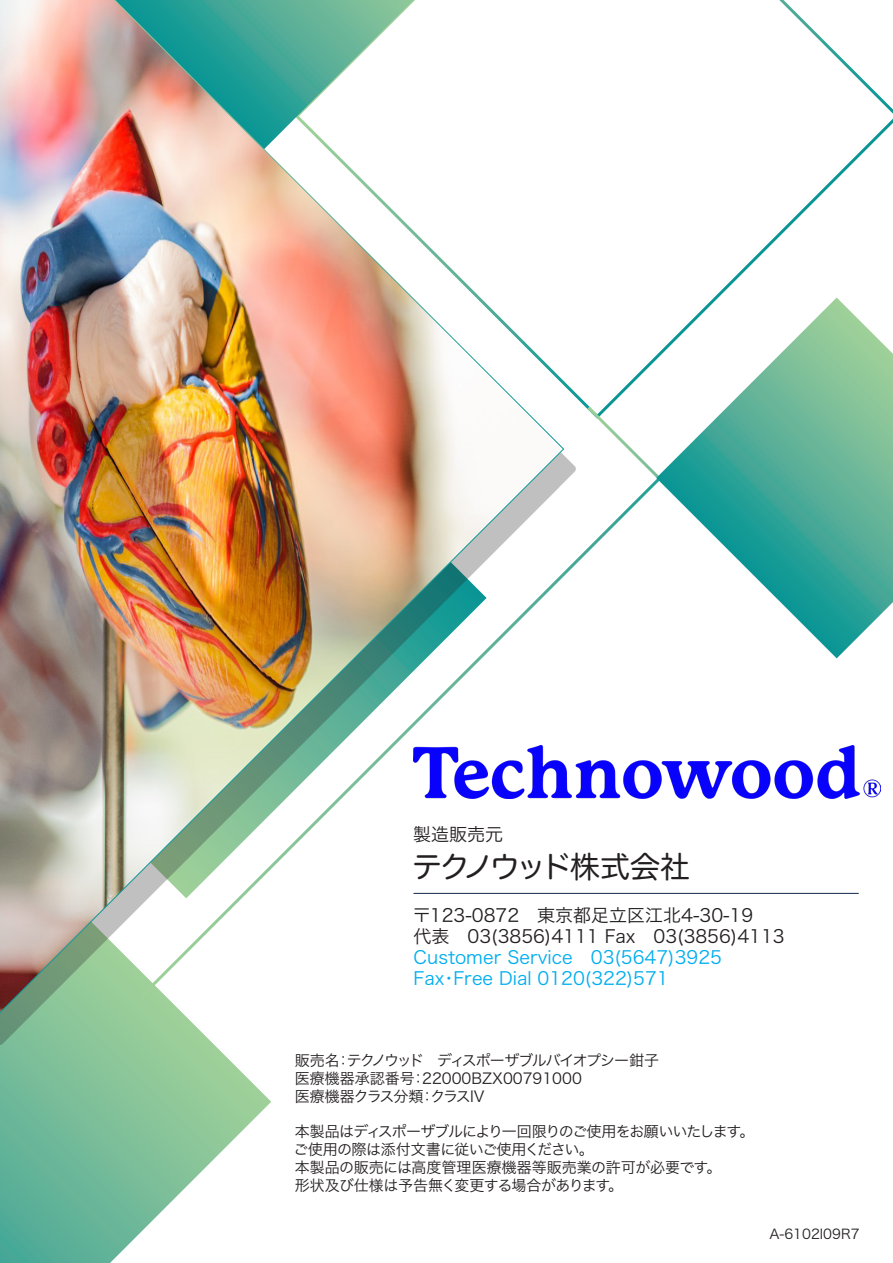
<style>
.page{position:relative;width:893px;height:1263px;background:#fff}
.page>*{position:absolute;margin:0;border:0;box-sizing:border-box;transform-origin:0 0}
.t1{font:30px "Hira Maru Pro W4";letter-spacing:-.08em;color:#231f20}
.t2{font:18px "Hira Kaku Pro W3";color:#231f20}
.t3{font:18px "Hira Kaku Pro W3";color:#00aeef}
.t4{font:15px "Hira Kaku Pro N W3";color:#231f20}
.t5{font:15px "Hira Kaku Pro N W3";letter-spacing:-.03em;color:#231f20}
.t6{font:15px "Hira Kaku Pro N W3";letter-spacing:-.07em;color:#231f20}
.t7{font:15px "Hira Kaku Pro N W3";letter-spacing:-.085em;color:#231f20}
.t8{font:15px "Hira Kaku Pro N W3";letter-spacing:-.05em;color:#231f20}
.t9{font:13.5px "Hira Kaku Pro W3";color:#231f20}
</style>
<div class="page">
<svg style="left:0;top:1045px;width:271px;height:218px"></svg>
<svg style="left:655px;top:0;width:238px;height:356px"></svg>
<div style="left:0;top:0;width:576px;height:1045px;background:#231f20;opacity:.28"></div>
<img style="left:0;top:0;width:564px;height:1021px">
<img style="left:414px;top:745px;width:467px;height:54px">
<hr style="left:414px;top:893px;width:444px;height:1px;background:#10294b">
<svg style="left:656px;top:298px;width:237px;height:360px"></svg>
<p class="t2" style="left:413px;top:819px;width:91px">製造販売元</p>
<p class="t1" style="left:412px;top:841px;width:279px">テクノウッド株式会社</p>
<p class="t2" style="left:413px;top:899px;width:342px">〒123-0872　東京都足立区江北4-30-19</p>
<p class="t2" style="left:414px;top:920px;width:373px">代表　03(3856)4111 Fax　03(3856)4113</p>
<p class="t3" style="left:414px;top:941px;width:310px">Customer Service　03(5647)3925</p>
<p class="t3" style="left:414px;top:962px;width:257px">Fax･Free Dial 0120(322)571</p>
<p class="t7" style="left:295px;top:1047px;width:366px">販売名：テクノウッド　ディスポーザブルバイオプシー鉗子</p>
<p class="t4" style="left:295px;top:1065px;width:289px">医療機器承認番号：22000BZX00791000</p>
<p class="t8" style="left:295px;top:1083px;width:191px">医療機器クラス分類：クラスIV</p>
<p class="t6" style="left:295px;top:1118px;width:461px">本製品はディスポーザブルにより一回限りのご使用をお願いいたします。</p>
<p class="t5" style="left:294px;top:1136px;width:302px">ご使用の際は添付文書に従いご使用ください。</p>
<p class="t4" style="left:295px;top:1154px;width:428px">本製品の販売には高度管理医療機器等販売業の許可が必要です。</p>
<p class="t5" style="left:295px;top:1172px;width:330px">形状及び仕様は予告無く変更する場合があります。</p>
<p class="t9" style="left:769px;top:1222px;width:92px">A-6102I09R7</p>
</div>
